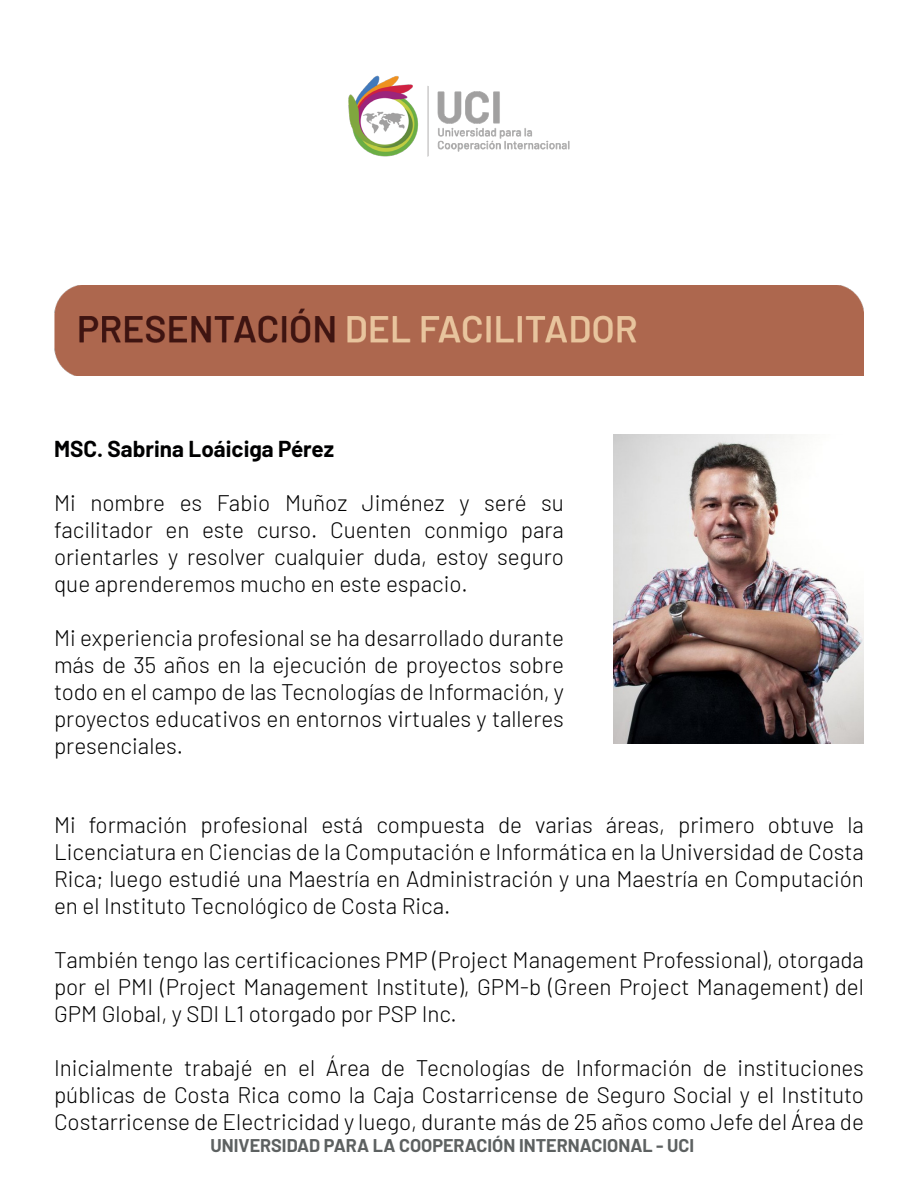
<style>
.page{position:relative;width:918px;height:1188px;background:#fff}
.page>*{position:absolute;margin:0;border:0;box-sizing:border-box;transform-origin:0 0}
.t1{font:300 22.5px/27px "Barlow";color:#000001;text-align:justify}
.t2{font:700 22.5px "Barlow";color:#000001}
.t3{font:700 18px "Barlow";color:#5d6161}
</style>
<div class="page">
<img style="left:348px;top:75px;width:222px;height:82px">
<img style="left:54px;top:285px;width:810px;height:91px">
<img style="left:614px;top:434px;width:250px;height:309px">
<p class="t2" style="left:54px;top:432px;width:282px">MSC. Sabrina Loáiciga Pérez</p>
<p class="t1" style="left:54px;top:488px;width:512px">Mi nombre es Fabio Muñoz Jiménez y seré su facilitador en este curso. Cuenten conmigo para orientarles y resolver cualquier duda, estoy seguro que aprenderemos mucho en este espacio.</p>
<p class="t1" style="left:54px;top:623px;width:512px">Mi experiencia profesional se ha desarrollado durante más de 35 años en la ejecución de proyectos sobre todo en el campo de las Tecnologías de Información, y proyectos educativos en entornos virtuales y talleres presenciales.</p>
<p class="t1" style="left:54px;top:809px;width:812px">Mi formación profesional está compuesta de varias áreas, primero obtuve la Licenciatura en Ciencias de la Computación e Informática en la Universidad de Costa Rica; luego estudié una Maestría en Administración y una Maestría en Computación en el Instituto Tecnológico de Costa Rica.</p>
<p class="t1" style="left:54px;top:944px;width:812px">También tengo las certificaciones PMP (Project Management Professional), otorgada por el PMI (Project Management Institute), GPM-b (Green Project Management) del GPM Global, y SDI L1 otorgado por PSP Inc.</p>
<p class="t1" style="left:54px;top:1052px;width:812px">Inicialmente trabajé en el Área de Tecnologías de Información de instituciones públicas de Costa Rica como la Caja Costarricense de Seguro Social y el Instituto Costarricense de Electricidad y luego, durante más de 25 años como Jefe del Área de</p>
<p class="t3" style="left:211px;top:1132px;width:485px">UNIVERSIDAD PARA LA COOPERACIÓN INTERNACIONAL - UCI</p>
</div>
